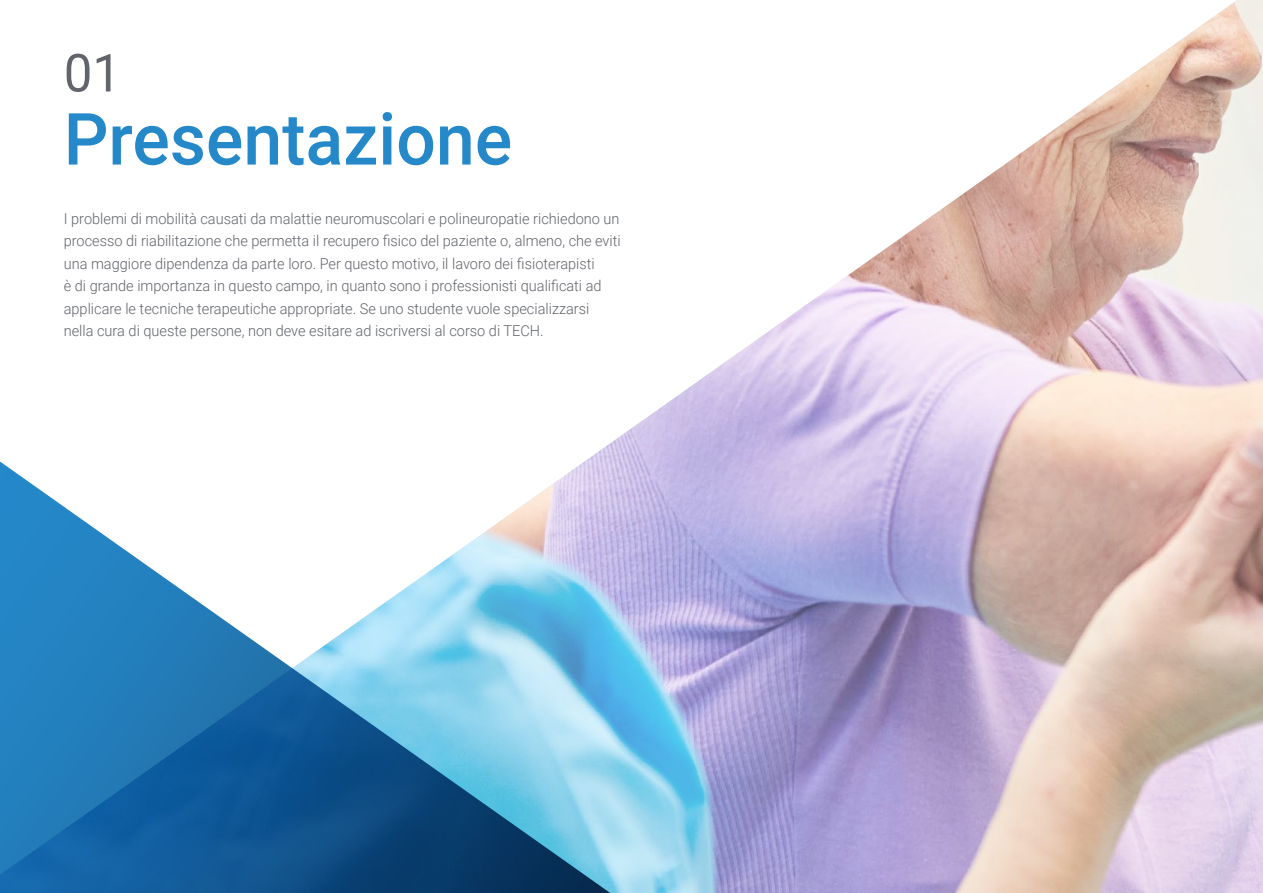
<style>
.page{position:relative;width:1263px;height:893px;background:#fff}
.page>*{position:absolute;margin:0;border:0;box-sizing:border-box;transform-origin:0 0}
.t1{font:500 72px "Roboto";color:#2488c9}
.t2{font:52.5px "Roboto";color:#61646a}
.t3{font:300 15px/22.5px "Roboto";color:#61646a}
</style>
<div class="page">
<img style="left:607px;top:0;width:656px;height:893px">
<svg style="left:0;top:446px;width:640px;height:447px"></svg>
<h2 class="t2" style="left:64px;top:36px;width:59px">01</h2>
<h1 class="t1" style="left:64px;top:89px;width:450px">Presentazione</h1>
<p class="t3" style="left:64px;top:207px;width:558px">I problemi di mobilità causati da malattie neuromuscolari e polineuropatie richiedono un processo di riabilitazione che permetta il recupero fisico del paziente o, almeno, che eviti una maggiore dipendenza da parte loro. Per questo motivo, il lavoro dei fisioterapisti<br>è di grande importanza in questo campo, in quanto sono i professionisti qualificati ad applicare le tecniche terapeutiche appropriate. Se uno studente vuole specializzarsi nella cura di queste persone, non deve esitare ad iscriversi al corso di TECH.</p>
</div>
